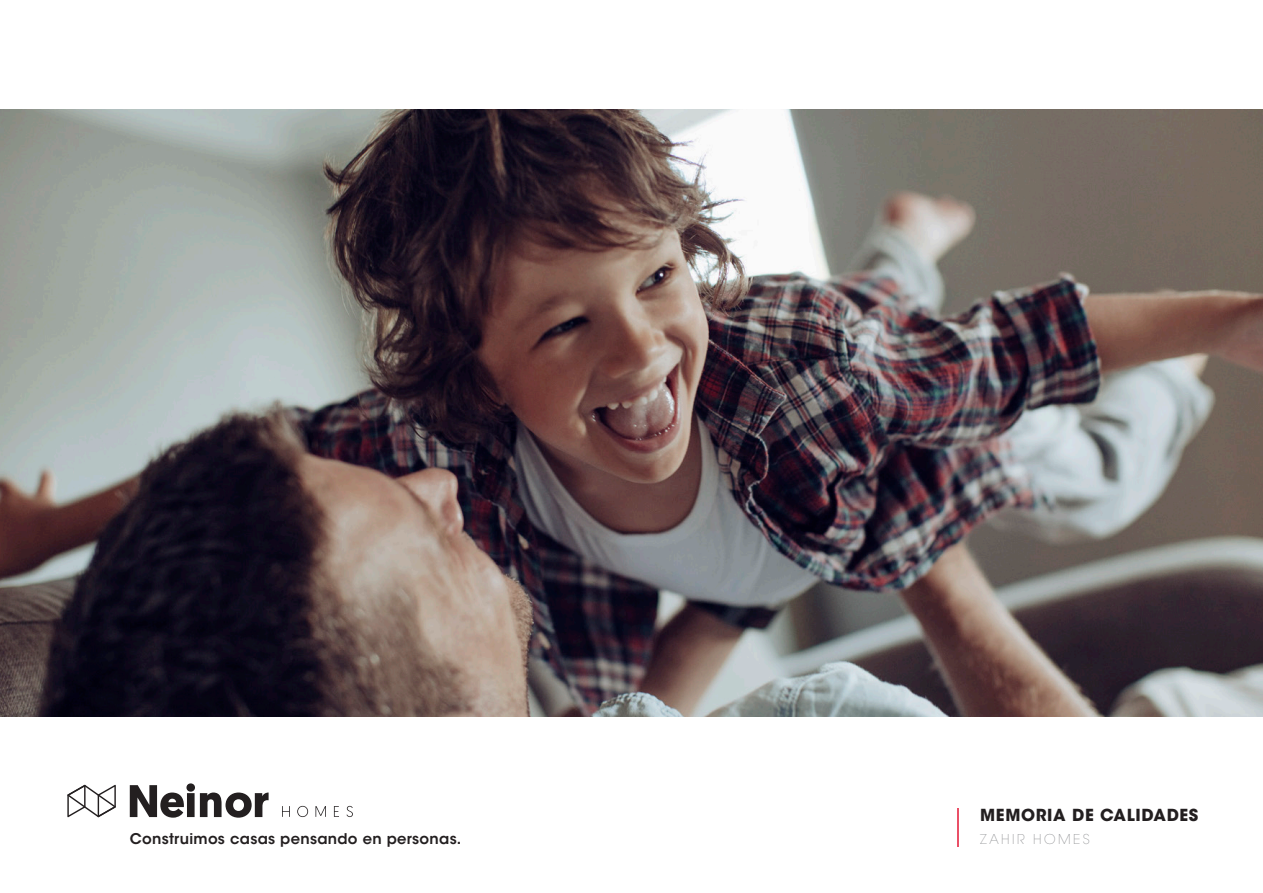
<style>
.page{position:relative;width:1263px;height:893px;background:#fff}
.page>*{position:absolute;margin:0;border:0;box-sizing:border-box;transform-origin:0 0}
.t1{font:700 16.5px "ITC Avant Garde Std";letter-spacing:.04em;color:#231f20}
.t2{font:600 14.7px "ITC Avant Garde Std";letter-spacing:.02em;color:#231f20}
.t3{font:200 13.5px "ITC Avant Garde Std";letter-spacing:.18em;color:#808285}
</style>
<div class="page">
<img style="left:0;top:110px;width:1263px;height:607px">
<svg style="left:282px;top:806px;width:8px;height:11px"></svg>
<svg style="left:297px;top:806px;width:11px;height:11px"></svg>
<svg style="left:315px;top:806px;width:11px;height:11px"></svg>
<svg style="left:334px;top:806px;width:5px;height:11px"></svg>
<svg style="left:346px;top:806px;width:7px;height:11px"></svg>
<svg style="left:67px;top:785px;width:49px;height:32px"></svg>
<svg style="left:130px;top:783px;width:139px;height:35px"></svg>
<hr style="left:957px;top:808px;width:2px;height:38px;background:#ea5067">
<p class="t2" style="left:130px;top:829px;width:333px">Construimos casas pensando en personas.</p>
<p class="t1" style="left:980px;top:804px;width:220px">MEMORIA DE CALIDADES</p>
<p class="t3" style="left:980px;top:831px;width:111px">ZAHIR HOMES</p>
</div>
